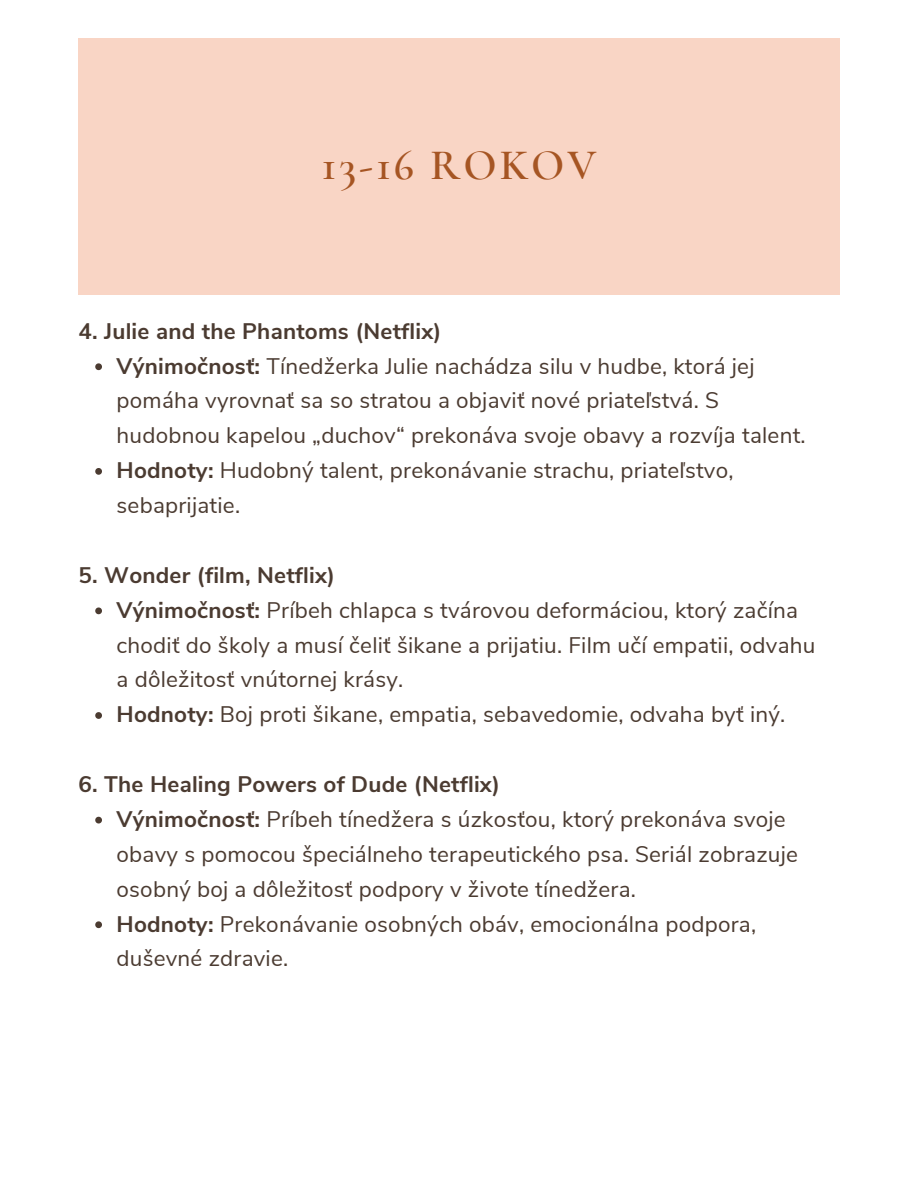
<style>
.page{position:relative;width:918px;height:1188px;background:#fff}
.page>*{position:absolute;margin:0;border:0;box-sizing:border-box;transform-origin:0 0}
.t1{font:600 43.5px "Cormorant Garamond";letter-spacing:.07em;color:#a65523}
.t2{font:22.5px/34.8px "Nunito Sans";letter-spacing:.01em;color:#4b3b31}
.t3{font:700 22.5px "Nunito Sans";letter-spacing:.01em;color:#4b3b31}
.s1{font-weight:700}
</style>
<div class="page">
<div style="left:78px;top:39px;width:762px;height:256px;background:#f9d1bf"></div>
<svg style="left:95px;top:363px;width:7px;height:7px"></svg>
<svg style="left:95px;top:468px;width:7px;height:7px"></svg>
<svg style="left:95px;top:608px;width:7px;height:6px"></svg>
<svg style="left:95px;top:712px;width:7px;height:7px"></svg>
<svg style="left:95px;top:817px;width:7px;height:7px"></svg>
<svg style="left:95px;top:921px;width:7px;height:7px"></svg>
<h1 class="t1" style="left:322px;top:139px;width:276px">13-16 ROKOV</h1>
<h2 class="t3" style="left:78px;top:316px;width:365px">4. Julie and the Phantoms (Netflix)</h2>
<p class="t2" style="left:117px;top:349px;width:691px"><span class="s1">Výnimočnosť:</span> Tínedžerka Julie nachádza silu v hudbe, ktorá jej pomáha vyrovnať sa so stratou a objaviť nové priateľstvá. S hudobnou kapelou „duchov“ prekonáva svoje obavy a rozvíja talent.</p>
<p class="t2" style="left:117px;top:453px;width:618px"><span class="s1">Hodnoty:</span> Hudobný talent, prekonávanie strachu, priateľstvo, sebaprijatie.</p>
<h2 class="t3" style="left:78px;top:560px;width:258px">5. Wonder (film, Netflix)</h2>
<p class="t2" style="left:117px;top:593px;width:700px"><span class="s1">Výnimočnosť:</span> Príbeh chlapca s tvárovou deformáciou, ktorý začína chodiť do školy a musí čeliť šikane a prijatiu. Film učí empatii, odvahu a dôležitosť vnútornej krásy.</p>
<p class="t2" style="left:117px;top:697px;width:670px"><span class="s1">Hodnoty:</span> Boj proti šikane, empatia, sebavedomie, odvaha byť iný.</p>
<h2 class="t3" style="left:78px;top:769px;width:423px">6. The Healing Powers of Dude (Netflix)</h2>
<p class="t2" style="left:117px;top:802px;width:683px"><span class="s1">Výnimočnosť:</span> Príbeh tínedžera s úzkosťou, ktorý prekonáva svoje obavy s pomocou špeciálneho terapeutického psa. Seriál zobrazuje osobný boj a dôležitosť podpory v živote tínedžera.</p>
<p class="t2" style="left:117px;top:907px;width:641px"><span class="s1">Hodnoty:</span> Prekonávanie osobných obáv, emocionálna podpora, duševné zdravie.</p>
</div>
